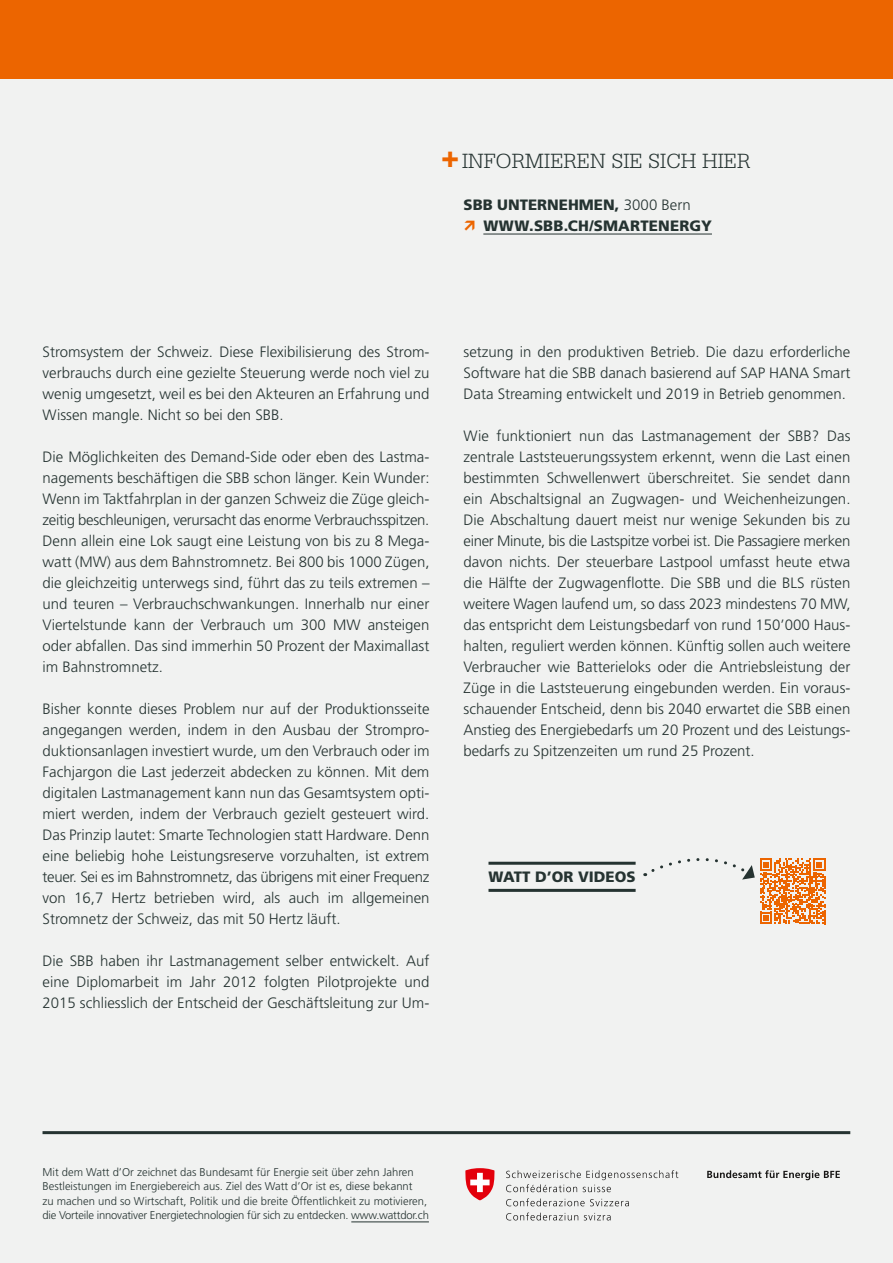
<style>
.page{position:relative;width:893px;height:1263px;background:#f1f2f1}
.page>*{position:absolute;margin:0;border:0;box-sizing:border-box;transform-origin:0 0}
.t1{font:300 21.75px "Serifa Std";color:#253331}
.t2{font:300 15px/21px "Frutiger LT Std";color:#253331;text-align:justify}
.t3{font:900 15px/21px "Frutiger LT Std";color:#253331}
.t4{font:300 11.25px/14.2px "Frutiger LT Std";color:#253331}
.s1{font-family:"Frutiger LT Std";font-weight:900;font-size:30.3px;color:#ec6500}
.s2{font-weight:300}
</style>
<div class="page">
<div style="left:0;top:0;width:893px;height:78px;background:#ec6500"></div>
<hr style="left:43px;top:1131px;width:807px;height:3px;background:#253331">
<svg style="left:707px;top:1170px;width:133px;height:10px"></svg>
<svg style="left:506px;top:1170px;width:172px;height:22px"></svg>
<svg style="left:506px;top:1198px;width:123px;height:8px"></svg>
<svg style="left:506px;top:1212px;width:72px;height:8px"></svg>
<svg style="left:584px;top:1213px;width:27px;height:7px"></svg>
<svg style="left:465px;top:1168px;width:30px;height:32px"></svg>
<hr style="left:488px;top:862px;width:148px;height:3px;background:#253331">
<hr style="left:488px;top:889px;width:148px;height:3px;background:#253331">
<hr style="left:351px;top:1221px;width:78px;height:1px;background:#253331">
<hr style="left:483px;top:234px;width:229px;height:1px;background:#253331">
<svg style="left:645px;top:858px;width:180px;height:66px"></svg>
<h1 class="t1" style="left:441px;top:149px;width:311px"><span class="s1">+</span> INFORMIEREN SIE SICH HIER</h1>
<p class="t3" style="left:483px;top:194px;width:230px;text-indent:-20px">SBB UNTERNEHMEN, <span class="s2">3000 Bern<br></span>WWW.SBB.CH/SMARTENERGY</p>
<p class="t2" style="left:43px;top:342px;width:388px">Stromsystem der Schweiz. Diese Flexibilisierung des Strom&shy;verbrauchs durch eine gezielte Steuerung werde noch viel zu wenig umgesetzt, weil es bei den Akteuren an Erfahrung und Wissen mangle. Nicht so bei den SBB.</p>
<p class="t2" style="left:43px;top:447px;width:388px">Die Möglichkeiten des Demand-Side oder eben des Lastma&shy;nagements beschäftigen die SBB schon länger. Kein Wunder:<br>Wenn im Taktfahrplan in der ganzen Schweiz die Züge gleich&shy;zeitig beschleunigen, verursacht das enorme Verbrauchsspitzen.<br>Denn allein eine Lok saugt eine Leistung von bis zu 8 Mega&shy;watt (MW) aus dem Bahnstromnetz. Bei 800 bis 1000 Zügen, die gleichzeitig unterwegs sind, führt das zu teils extremen – und teuren – Verbrauchschwankungen. Innerhalb nur einer Viertelstunde kann der Verbrauch um 300 MW ansteigen oder abfallen. Das sind immerhin 50 Prozent der Maximallast im Bahnstromnetz.</p>
<p class="t2" style="left:43px;top:699px;width:388px">Bisher konnte dieses Problem nur auf der Produktionsseite angegangen werden, indem in den Ausbau der Strompro&shy;duktionsanlagen investiert wurde, um den Verbrauch oder im Fachjargon die Last jederzeit abdecken zu können. Mit dem digitalen Lastmanagement kann nun das Gesamtsystem opti&shy;miert werden, indem der Verbrauch gezielt gesteuert wird.<br>Das Prinzip lautet: Smarte Technologien statt Hardware. Denn eine beliebig hohe Leistungsreserve vorzuhalten, ist extrem teuer. Sei es im Bahnstromnetz, das übrigens mit einer Frequenz von 16,7 Hertz betrieben wird, als auch im allgemeinen Stromnetz der Schweiz, das mit 50 Hertz läuft.</p>
<p class="t2" style="left:43px;top:951px;width:388px">Die SBB haben ihr Lastmanagement selber entwickelt. Auf eine Diplomarbeit im Jahr 2012 folgten Pilotprojekte und 2015 schliesslich der Entscheid der Geschäftsleitung zur Um-</p>
<p class="t2" style="left:463px;top:342px;width:388px">setzung in den produktiven Betrieb. Die dazu erforderliche Software hat die SBB danach basierend auf SAP HANA Smart Data Streaming entwickelt und 2019 in Betrieb genommen.</p>
<p class="t2" style="left:463px;top:426px;width:388px">Wie funktioniert nun das Lastmanagement der SBB? Das zentrale Laststeuerungssystem erkennt, wenn die Last einen bestimmten Schwellenwert überschreitet. Sie sendet dann ein Abschaltsignal an Zugwagen- und Weichenheizungen.<br>Die Abschaltung dauert meist nur wenige Sekunden bis zu einer Minute, bis die Lastspitze vorbei ist. Die Passagiere merken davon nichts. Der steuerbare Lastpool umfasst heute etwa die Hälfte der Zugwagenflotte. Die SBB und die BLS rüsten weitere Wagen laufend um, so dass 2023 mindestens 70 MW, das entspricht dem Leistungsbedarf von rund 150’000 Haus&shy;halten, reguliert werden können. Künftig sollen auch weitere Verbraucher wie Batterieloks oder die Antriebsleistung der Züge in die Laststeuerung eingebunden werden. Ein voraus&shy;schauender Entscheid, denn bis 2040 erwartet die SBB einen Anstieg des Energiebedarfs um 20 Prozent und des Leistungs&shy;bedarfs zu Spitzenzeiten um rund 25 Prozent.</p>
<p class="t3" style="left:488px;top:867px;width:149px">WATT D’OR VIDEOS</p>
<p class="t4" style="left:43px;top:1165px;width:388px">Mit dem Watt d’Or zeichnet das Bundesamt für Energie seit über zehn Jahren Bestleistungen im Energiebereich aus. Ziel des Watt d’Or ist es, diese bekannt<br>zu machen und so Wirtschaft, Politik und die breite Öffentlichkeit zu motivieren, die Vorteile innovativer Energietechnologien für sich zu entdecken. www.wattdor.ch</p>
</div>
